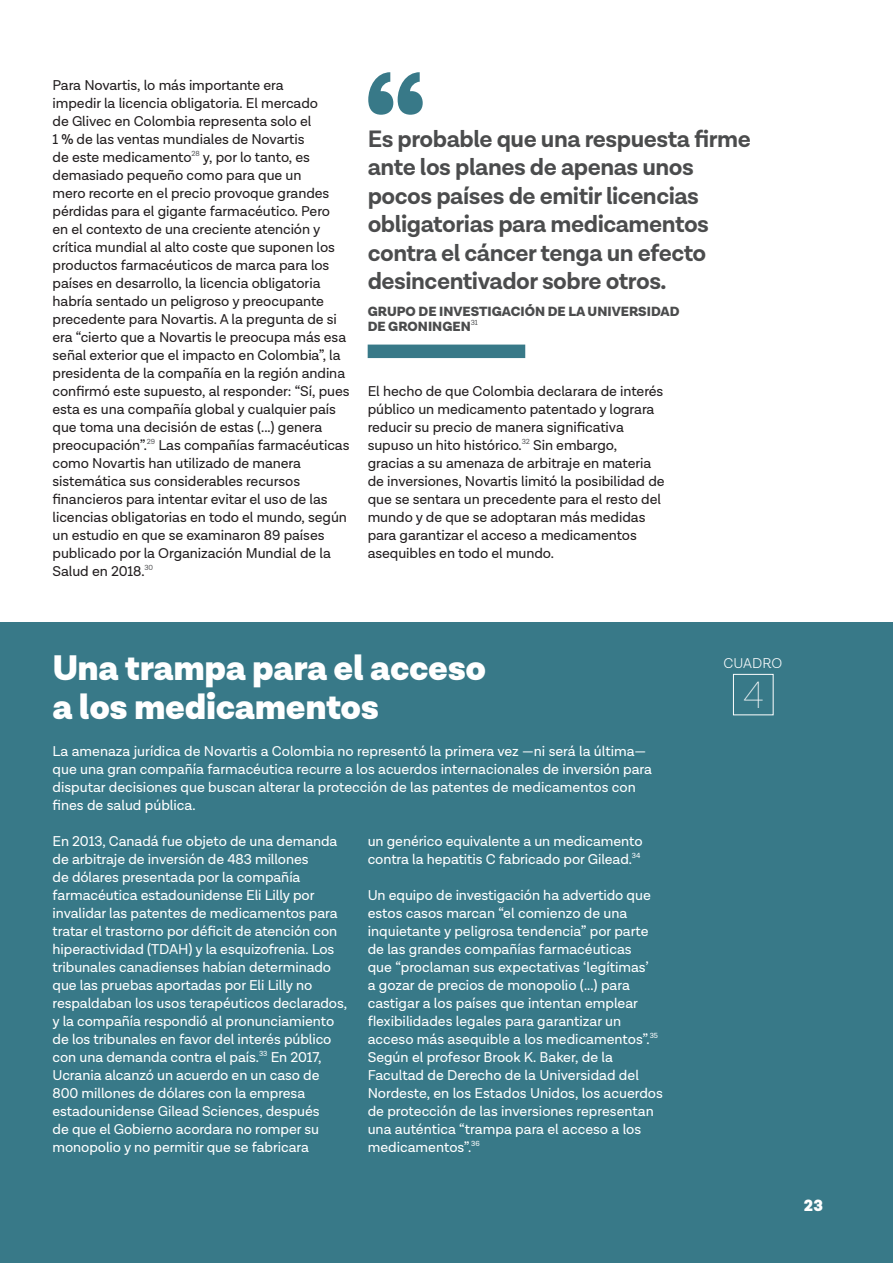
<style>
.page{position:relative;width:893px;height:1263px;background:#fff}
.page>*{position:absolute;margin:0;border:0;box-sizing:border-box;transform-origin:0 0}
.Paragraph_Style_2{font:100 39px "Lota Grotesque";color:#fff}
.t1{font:900 36px "Lota Grotesque";letter-spacing:-.01em;color:#fff}
.t2{font:700 24px/28.5px "Lota Grotesque";letter-spacing:-.02em;color:#4b4c4d}
.t3{font:900 16.5px "Lota Grotesque Alt 1";color:#fff}
.t4{font:14.4px/18px "Lota Grotesque";letter-spacing:-.005em;color:#fff}
.t5{font:14.4px/18px "Lota Grotesque";letter-spacing:-.005em;color:#231f20}
.t6{font:300 14.4px "Lota Grotesque";color:#fff}
.t7{font:900 13.5px "Lota Grotesque";color:#4b4c4d}
</style>
<div class="page">
<div style="left:0;top:623px;width:893px;height:640px;background:#387988"></div>
<svg style="left:368px;top:72px;width:55px;height:43px"></svg>
<div style="left:368px;top:345px;width:157px;height:13px;background:#387988"></div>
<div style="left:733px;top:674px;width:40px;height:41px;border:1px solid #fff"></div>
<p class="t5" style="left:53px;top:77px;width:299px">Para Novartis, lo más importante era<br>impedir la licencia obligatoria. El mercado<br>de Glivec en Colombia representa solo el<br>1 % de las ventas mundiales de Novartis<br>de este medicamento<sup>28</sup> y, por lo tanto, es demasiado pequeño como para que un<br>mero recorte en el precio provoque grandes pérdidas para el gigante farmacéutico. Pero<br>en el contexto de una creciente atención y crítica mundial al alto coste que suponen los productos farmacéuticos de marca para los países en desarrollo, la licencia obligatoria habría sentado un peligroso y preocupante precedente para Novartis. A la pregunta de si era “cierto que a Novartis le preocupa más esa señal exterior que el impacto en Colombia”, la presidenta de la compañía en la región andina confirmó este supuesto, al responder: “Sí, pues esta es una compañía global y cualquier país que toma una decisión de estas (...) genera preocupación”.<sup>29</sup> Las compañías farmacéuticas como Novartis han utilizado de manera sistemática sus considerables recursos financieros para intentar evitar el uso de las licencias obligatorias en todo el mundo, según un estudio en que se examinaron 89 países publicado por la Organización Mundial de la Salud en 2018.<sup>30</sup></p>
<p class="t2" style="left:368px;top:125px;width:385px">Es probable que una respuesta firme ante los planes de apenas unos pocos países de emitir licencias obligatorias para medicamentos contra el cáncer tenga un efecto desincentivador sobre otros.</p>
<p class="t7" style="left:368px;top:303px;width:313px">GRUPO DE INVESTIGACIÓN DE LA UNIVERSIDAD</p>
<p class="t7" style="left:368px;top:318px;width:112px">DE GRONINGEN<sup>31</sup></p>
<p class="t5" style="left:368px;top:383px;width:298px">El hecho de que Colombia declarara de interés público un medicamento patentado y lograra reducir su precio de manera significativa supuso un hito histórico.<sup>32</sup> Sin embargo, gracias a su amenaza de arbitraje en materia de inversiones, Novartis limitó la posibilidad de que se sentara un precedente para el resto del mundo y de que se adoptaran más medidas para garantizar el acceso a medicamentos asequibles en todo el mundo.</p>
<p class="t1" style="left:53px;top:646px;width:435px">Una trampa para el acceso</p>
<p class="t1" style="left:53px;top:685px;width:328px">a los medicamentos</p>
<p class="t4" style="left:53px;top:743px;width:601px">La amenaza jurídica de Novartis a Colombia no representó la primera vez —ni será la última— que una gran compañía farmacéutica recurre a los acuerdos internacionales de inversión para disputar decisiones que buscan alterar la protección de las patentes de medicamentos con fines de salud pública.</p>
<p class="t4" style="left:53px;top:833px;width:296px">En 2013, Canadá fue objeto de una demanda de arbitraje de inversión de 483 millones<br>de dólares presentada por la compañía farmacéutica estadounidense Eli Lilly por invalidar las patentes de medicamentos para tratar el trastorno por déficit de atención con hiperactividad (TDAH) y la esquizofrenia. Los tribunales canadienses habían determinado que las pruebas aportadas por Eli Lilly no respaldaban los usos terapéuticos declarados, y la compañía respondió al pronunciamiento de los tribunales en favor del interés público con una demanda contra el país.<sup>33</sup> En 2017, Ucrania alcanzó un acuerdo en un caso de 800 millones de dólares con la empresa estadounidense Gilead Sciences, después<br>de que el Gobierno acordara no romper su monopolio y no permitir que se fabricara</p>
<p class="t4" style="left:368px;top:833px;width:276px">un genérico equivalente a un medicamento contra la hepatitis C fabricado por Gilead.<sup>34</sup></p>
<p class="t4" style="left:368px;top:887px;width:297px">Un equipo de investigación ha advertido que estos casos marcan “el comienzo de una inquietante y peligrosa tendencia” por parte de las grandes compañías farmacéuticas<br>que “proclaman sus expectativas ‘legítimas’<br>a gozar de precios de monopolio (...) para castigar a los países que intentan emplear flexibilidades legales para garantizar un acceso más asequible a los medicamentos”.<sup>35<br></sup>Según el profesor Brook K. Baker, de la Facultad de Derecho de la Universidad del Nordeste, en los Estados Unidos, los acuerdos de protección de las inversiones representan una auténtica “trampa para el acceso a los medicamentos”.<sup>36</sup></p>
<p class="t6" style="left:724px;top:655px;width:60px">CUADRO</p>
<p class="Paragraph_Style_2" style="left:743px;top:674px;width:22px">4</p>
<p class="t3" style="left:804px;top:1195px;width:21px">23</p>
</div>
